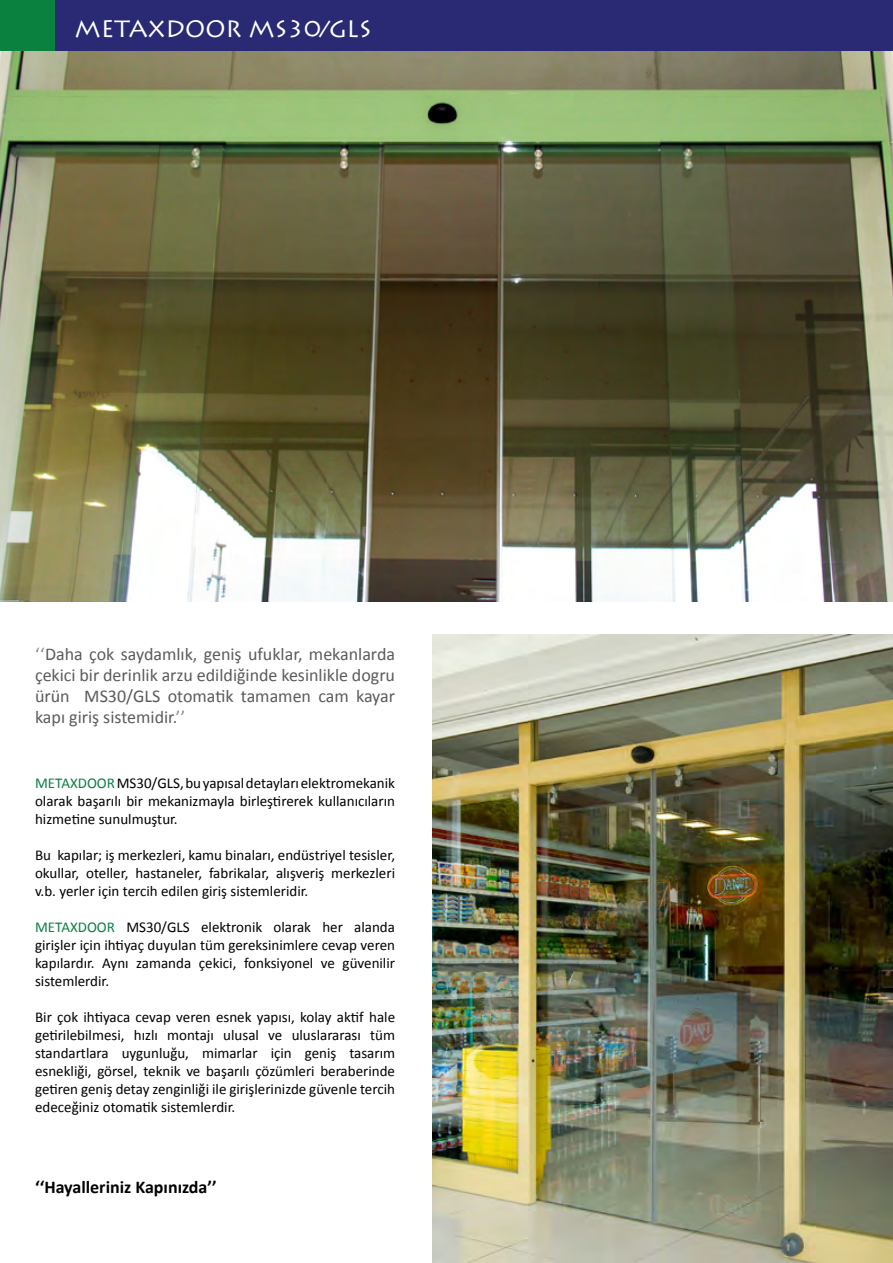
<style>
.page{position:relative;width:893px;height:1263px;background:#fff}
.page>*{position:absolute;margin:0;border:0;box-sizing:border-box;transform-origin:0 0}
.t1{font:23.7px "Lithos Pro";color:#fff}
.t2{font:18px/21px "Calibri";color:#5b5b5b;text-align:justify}
.t3{font:700 18px "Calibri";color:#000}
.t4{font:15px/18px "Calibri";color:#000;text-align:justify}
.s1{color:#878787}
.s2{color:#0b8140}
</style>
<div class="page">
<img style="left:433px;top:635px;width:460px;height:628px">
<div style="left:0;top:0;width:893px;height:54px;background:#292974"></div>
<div style="left:0;top:0;width:54px;height:54px;background:#0b8140"></div>
<img style="left:0;top:51px;width:893px;height:551px">
<h1 class="t1" style="left:75px;top:15px;width:298px">METAXDOOR MS30/GLS</h1>
<p class="t2" style="left:35px;top:643px;width:362px"><span class="s1">‘‘</span>Daha çok saydamlık, geniş ufuklar, mekanlarda çekici bir derinlik arzu edildiğinde kesinlikle dogru ürün MS30/GLS otomatik tamamen cam kayar kapı giriş sistemidir.<span class="s1">’’</span></p>
<p class="t4" style="left:35px;top:774px;width:361px"><span class="s2">METAXDOOR</span>MS30/GLS, bu yapısal detayları elektromekanik olarak başarılı bir mekanizmayla birleştirerek kullanıcıların hizmetine sunulmuştur.</p>
<p class="t4" style="left:35px;top:846px;width:362px">Bu kapılar; iş merkezleri, kamu binaları, endüstriyel tesisler, okullar, oteller, hastaneler, fabrikalar, alışveriş merkezleri v.b. yerler için tercih edilen giriş sistemleridir.</p>
<p class="t4" style="left:35px;top:918px;width:361px"><span class="s2">METAXDOOR</span> MS30/GLS elektronik olarak her alanda girişler için ihtiyaç duyulan tüm gereksinimlere cevap veren kapılardır. Aynı zamanda çekici, fonksiyonel ve güvenilir sistemlerdir.</p>
<p class="t4" style="left:35px;top:1008px;width:362px">Bir çok ihtiyaca cevap veren esnek yapısı, kolay aktif hale getirilebilmesi, hızlı montajı ulusal ve uluslararası tüm standartlara uygunluğu, mimarlar için geniş tasarım esnekliği, görsel, teknik ve başarılı çözümleri beraberinde getiren geniş detay zenginliği ile girişlerinizde güvenle tercih edeceğiniz otomatik sistemlerdir.</p>
<p class="t3" style="left:35px;top:1175px;width:183px">‘‘Hayalleriniz Kapınızda’’</p>
</div>
